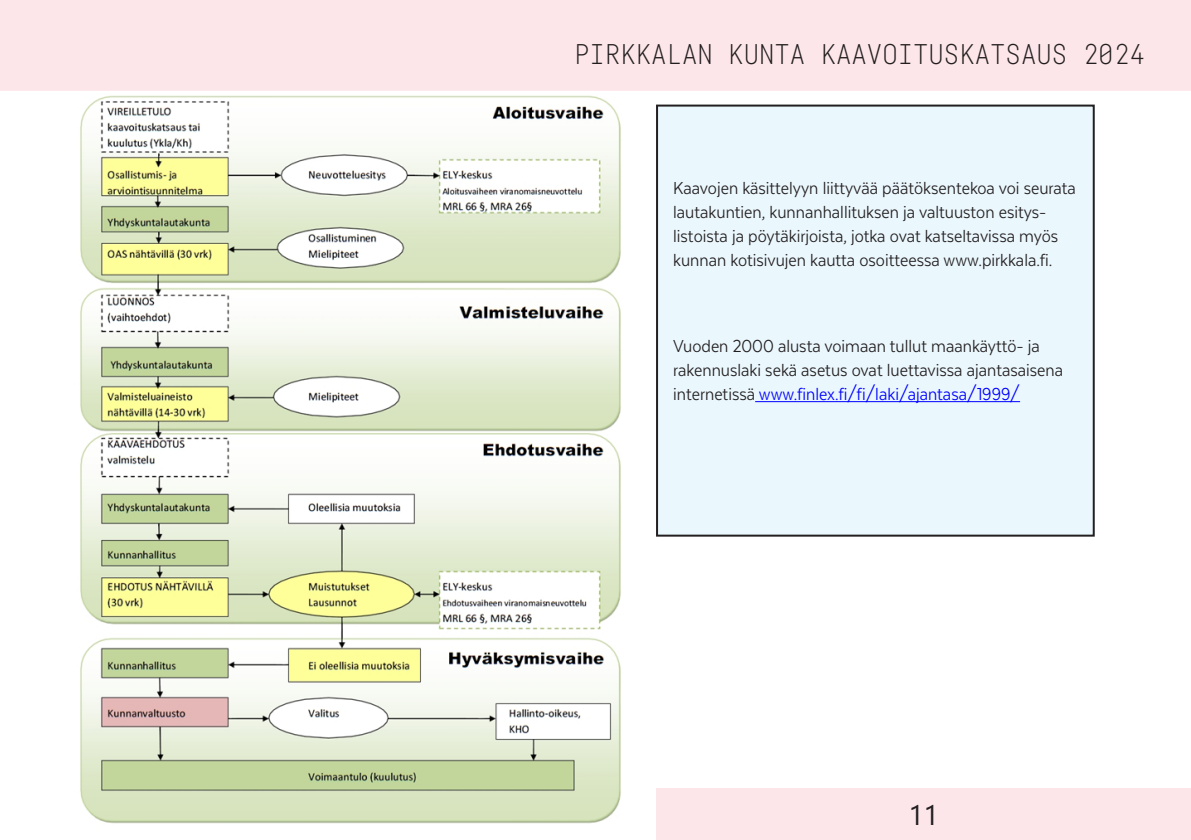
<style>
.page{position:relative;width:1191px;height:840px;background:#fff}
.page>*{position:absolute;margin:0;border:0;box-sizing:border-box;transform-origin:0 0}
.t1{font:300 28px "Fabrikat Mono";color:#231f20}
.t2{font:28px "Nirmala UI";color:#231f20}
.leipäteksti{font:20px/24px "Texta Narrow";color:#231f20}
.s1{color:#00f}
</style>
<div class="page">
<div style="left:0;top:0;width:1191px;height:91px;background:#fce6e9"></div>
<div style="left:657px;top:105px;width:436px;height:430px;background:#eaf7fd"></div>
<div style="left:656px;top:104px;width:438px;height:432px;border:2px solid #231f20"></div>
<hr style="left:755px;top:401px;width:265px;height:1px;background:#00f">
<img style="left:80px;top:95px;width:541px;height:729px">
<div style="left:656px;top:788px;width:535px;height:51px;background:#fce6e9"></div>
<h1 class="t1" style="left:574px;top:37px;width:571px">PIRKKALAN KUNTA KAAVOITUSKATSAUS 2024</h1>
<p class="leipäteksti" style="left:673px;top:176px;width:404px">Kaavojen käsittelyyn liittyvää päätöksentekoa voi seurata lautakuntien, kunnanhallituksen ja valtuuston esitys&shy;listoista ja pöytäkirjoista, jotka ovat katseltavissa myös kunnan kotisivujen kautta osoitteessa www.pirkkala.fi.</p>
<p class="leipäteksti" style="left:673px;top:333px;width:391px">Vuoden 2000 alusta voimaan tullut maankäyttö- ja rakennuslaki sekä asetus ovat luettavissa ajantasaisena internetissä <span class="s1">www.finlex.fi/fi/laki/ajantasa/1999/</span></p>
<p class="t2" style="left:908px;top:791px;width:32px">11</p>
</div>
